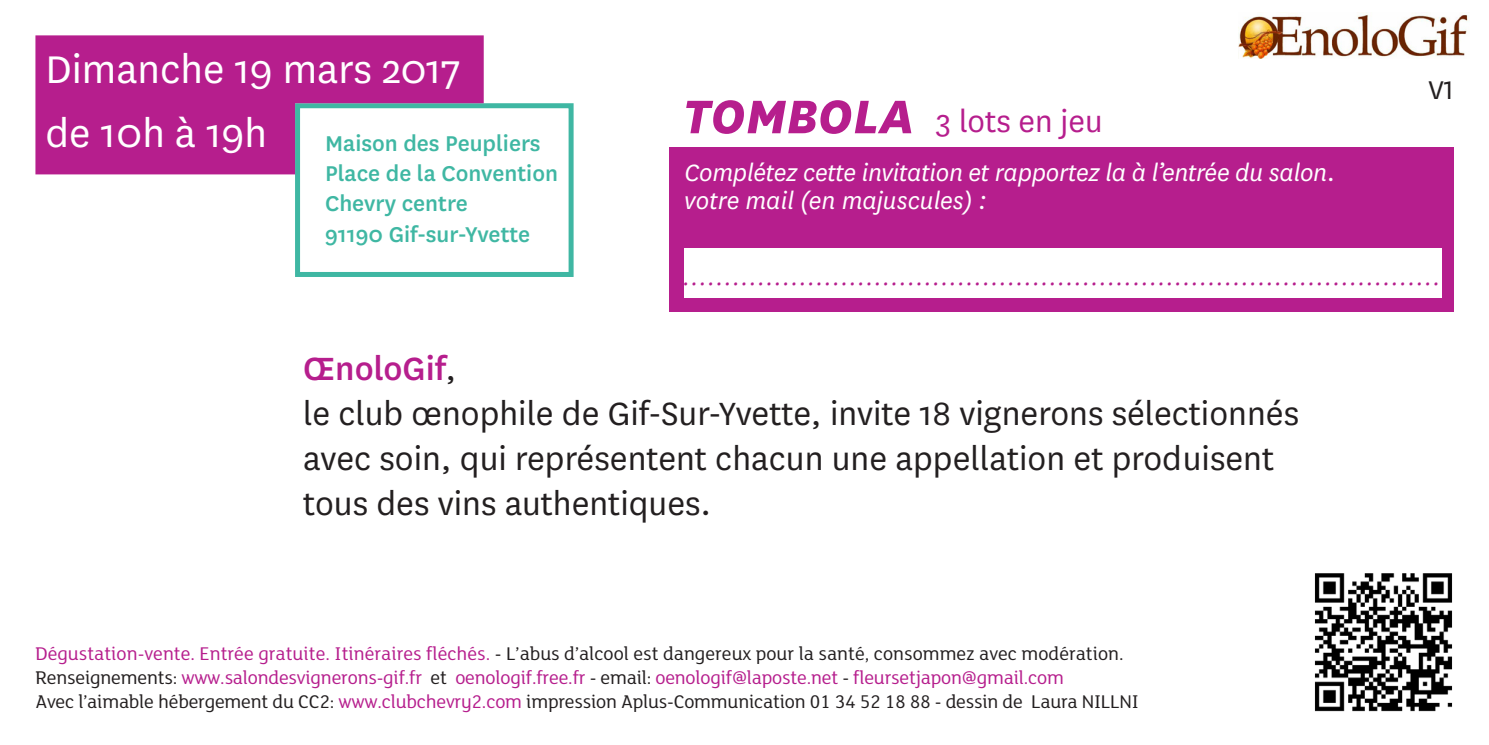
<style>
.page{position:relative;width:1489px;height:745px;background:#fff}
.page>*{position:absolute;margin:0;border:0;box-sizing:border-box;transform-origin:0 0}
.t1{font:italic 800 55px "National";color:#b61e8d}
.t2{font:45px/63.5px "National";color:#fff}
.t3{font:37.5px/45px "National";color:#231f20}
.t4{font:500 37.5px "National";color:#b61e8d}
.t5{font:35px "National";color:#b61e8d}
.t6{font:30px "National";color:#231f20}
.t7{font:italic 27.5px "Bodoni Svty Two OSITCTT";color:#b61e8d}
.t8{font:italic 27.5px "National";letter-spacing:-.01em;color:#fff}
.t9{font:500 25px/30px "National";color:#3fb7a3}
.t10{font:20px/24px "FS Lola";color:#b61e8d}
.t11{font:20px "FS Lola";letter-spacing:-.01em;color:#231f20}
.s1{font-weight:400;color:#231f20}
.s2{color:#231f20}
.s3{color:#b61e8d}
</style>
<div class="page">
<div style="left:669px;top:147px;width:784px;height:164px;background:#b61e8d"></div>
<div style="left:295px;top:103px;width:278px;height:174px;border:5px solid #3fb7a3"></div>
<svg style="left:35px;top:35px;width:448px;height:139px;fill:#b61e8d"></svg>
<img style="left:1238px;top:12px;width:231px;height:46px">
<div style="left:684px;top:248px;width:756px;height:49px;background:#fff"></div>
<img style="left:1314px;top:573px;width:139px;height:139px">
<p class="t2" style="left:45px;top:36px;width:417px">Dimanche 19 mars 2017 de 10h à 19h</p>
<p class="t9" style="left:325px;top:127px;width:234px">Maison des Peupliers<br>Place de la Convention<br>Chevry centre<br>91190 Gif-sur-Yvette</p>
<p class="t1" style="left:683px;top:78px;width:233px">TOMBOLA</p>
<p class="t5" style="left:936px;top:98px;width:168px">3 lots en jeu</p>
<p class="t8" style="left:684px;top:155px;width:652px">Complétez cette invitation et rapportez la à l’entrée du salon.</p>
<p class="t8" style="left:684px;top:183px;width:303px">votre mail (en majuscules) :</p>
<p class="t6" style="left:1428px;top:70px;width:27px">V1</p>
<p class="t7" style="left:684px;top:258px;width:758px">...........................................................................................</p>
<p class="t4" style="left:303px;top:342px;width:155px">ŒnoloGif<span class="s1">,</span></p>
<p class="t3" style="left:303px;top:389px;width:997px">le club œnophile de Gif-Sur-Yvette, invite 18 vignerons sélectionnés avec soin, qui représentent chacun une appellation et produisent tous des vins authentiques.</p>
<p class="t10" style="left:35px;top:641px;width:1089px">Dégustation-vente. Entrée gratuite. Itinéraires fléchés. <span class="s2">- L’abus d’alcool est dangereux pour la santé, consommez avec modération.<br>Renseignements:</span> www.salondesvignerons-gif.fr <span class="s2">et</span> oenologif.free.fr <span class="s2">- email:</span> oenologif@laposte.net <span class="s2">-</span> fleursetjapon@gmail.com</p>
<p class="t11" style="left:35px;top:690px;width:1104px">Avec l’aimable hébergement du CC2: <span class="s3">www.clubchevry2.com</span> impression Aplus-Communication 01 34 52 18 88 - dessin de Laura NILLNI</p>
</div>
